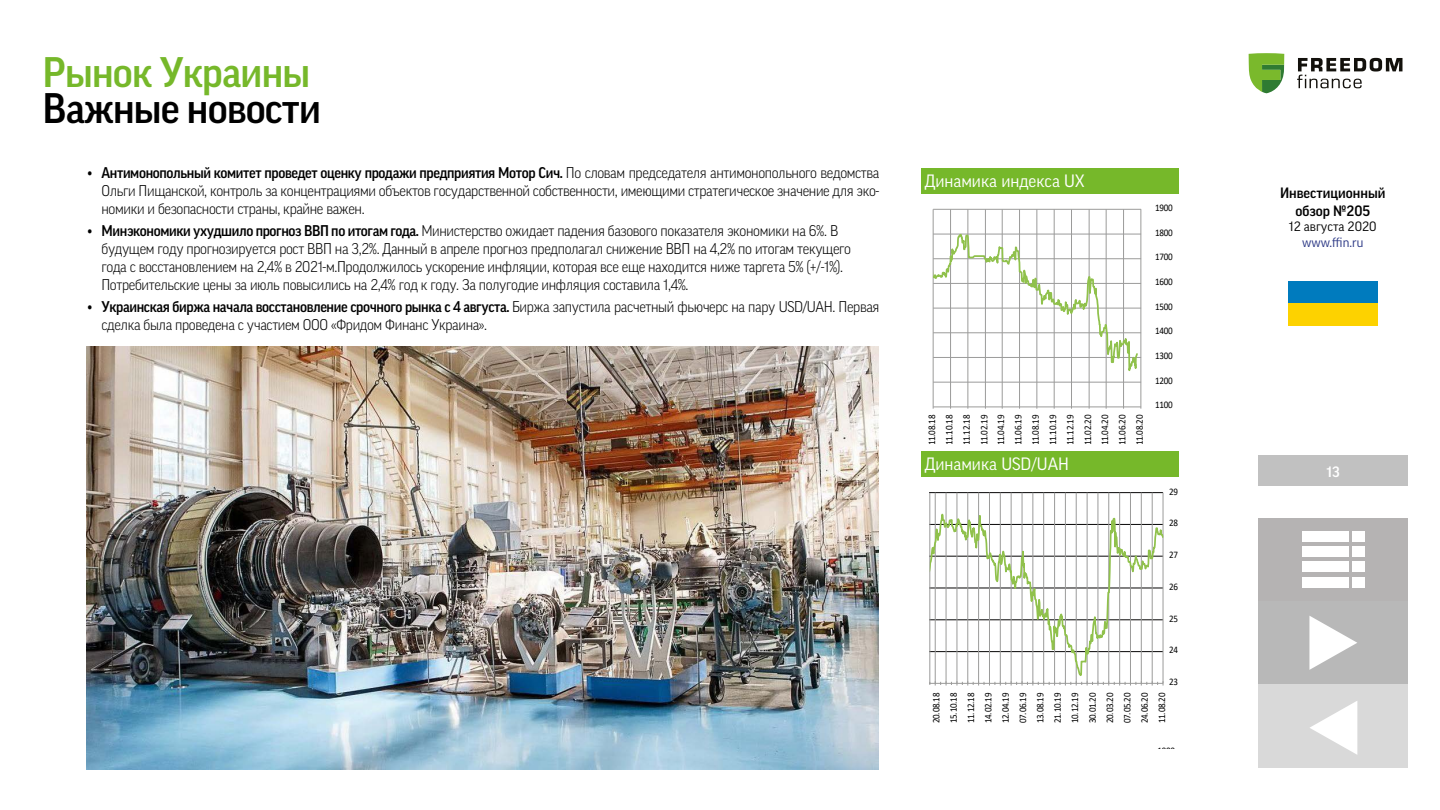
<style>
.page{position:relative;width:1440px;height:810px;background:#fff}
.page>*{position:absolute;margin:0;border:0;box-sizing:border-box;transform-origin:0 0}
.t1{font:500 41.25px "Good Pro";letter-spacing:-.02em;color:#000}
.t2{font:500 41.25px "Good Pro";letter-spacing:-.02em;color:#76b82a}
.t3{font:17.25px "Good Pro";color:#fff}
.t4{font:300 15px/18px "Good Pro";letter-spacing:-.025em;color:#000;scale:.96 1}
.t5{font:500 14.48px/17.4px "Good Pro";color:#000;text-align:center}
.t6{font:500 14.48px "Good Pro";color:#fff}
.t7{font:13.05px "Good Pro";color:#000}
.t8{font:13.05px "Good Pro";color:#283583}
.t9{font:10.12px/17.3px "Calibri";letter-spacing:-.025em;color:#000;text-align:justify;scale:.9 1}
.t10{font:10.05px "Calibri";letter-spacing:-.025em;color:#000;scale:.9 1}
.s1{font-weight:500}
</style>
<div class="page">
<div style="left:1258px;top:456px;width:150px;height:30px;background:#c1c1c1"></div>
<svg style="left:1249px;top:53px;width:35px;height:40px"></svg>
<svg style="left:1297px;top:58px;width:105px;height:30px"></svg>
<div style="left:1259px;top:518px;width:149px;height:83px;background:#b5b3b3"></div>
<div style="left:1302px;top:531px;width:46px;height:11px;background:#fff"></div>
<div style="left:1352px;top:531px;width:13px;height:11px;background:#fff"></div>
<div style="left:1302px;top:547px;width:46px;height:10px;background:#fff"></div>
<div style="left:1352px;top:547px;width:13px;height:10px;background:#fff"></div>
<div style="left:1302px;top:562px;width:46px;height:10px;background:#fff"></div>
<div style="left:1352px;top:562px;width:13px;height:10px;background:#fff"></div>
<div style="left:1302px;top:577px;width:46px;height:11px;background:#fff"></div>
<div style="left:1352px;top:577px;width:13px;height:11px;background:#fff"></div>
<svg style="left:929px;top:492px;width:235px;height:194px"></svg>
<div style="left:921px;top:168px;width:258px;height:26px;background:#76b82a"></div>
<div style="left:921px;top:452px;width:258px;height:25px;background:#76b82a"></div>
<div style="left:1288px;top:281px;width:90px;height:23px;background:#007bbe"></div>
<div style="left:1288px;top:304px;width:90px;height:22px;background:#fdd200"></div>
<img style="left:87px;top:346px;width:792px;height:423px">
<hr style="left:933px;top:209px;width:208px;height:1px;background:#9b9b9a">
<hr style="left:1141px;top:209px;width:1px;height:198px;background:#9b9b9a">
<hr style="left:1123px;top:209px;width:1px;height:198px;background:#9b9b9a">
<hr style="left:1106px;top:209px;width:1px;height:198px;background:#9b9b9a">
<hr style="left:1089px;top:209px;width:1px;height:198px;background:#9b9b9a">
<hr style="left:1071px;top:209px;width:1px;height:198px;background:#9b9b9a">
<hr style="left:1054px;top:209px;width:1px;height:198px;background:#9b9b9a">
<hr style="left:1036px;top:209px;width:1px;height:198px;background:#9b9b9a">
<hr style="left:1019px;top:209px;width:1px;height:198px;background:#9b9b9a">
<hr style="left:1002px;top:209px;width:1px;height:198px;background:#9b9b9a">
<hr style="left:985px;top:209px;width:1px;height:198px;background:#9b9b9a">
<hr style="left:968px;top:209px;width:1px;height:198px;background:#9b9b9a">
<hr style="left:950px;top:209px;width:1px;height:198px;background:#9b9b9a">
<hr style="left:933px;top:209px;width:1px;height:198px;background:#9b9b9a">
<svg style="left:933px;top:216px;width:209px;height:193px"></svg>
<svg style="left:1258px;top:600px;width:150px;height:84px;background:#bfbfbf"></svg>
<svg style="left:1258px;top:686px;width:150px;height:82px;background:#dcdcdc"></svg>
<p class="t2" style="left:43px;top:49px;width:269px">Рынок Украины</p>
<p class="t1" style="left:43px;top:85px;width:280px">Важные новости</p>
<p class="t4" style="left:101px;top:164px;width:812px;text-align:justify;text-indent:-13px"><span class="s1">• Антимонопольный комитет проведет оценку продажи предприятия Мотор Сич.</span> По словам председателя антимонопольного ведомства Ольги Пищанской, контроль за концентрациями объектов государственной собственности, имеющими стратегическое значение для эко&shy;номики и безопасности страны, крайне важен.</p>
<p class="t4" style="left:101px;top:221px;width:782px;text-indent:-13px"><span class="s1">• Минэкономики ухудшило прогноз ВВП по итогам года.</span> Министерство ожидает падения базового показателя экономики на 6%. В будущем году прогнозируется рост ВВП на 3,2%. Данный в апреле прогноз предполагал снижение ВВП на 4,2% по итогам текущего года с восстановлением на 2,4% в 2021-м.Продолжилось ускорение инфляции, которая все еще находится ниже таргета 5% (+/-1%).<br>Потребительские цены за июль повысились на 2,4% год к году. За полугодие инфляция составила 1,4%.</p>
<p class="t4" style="left:101px;top:297px;width:812px;text-indent:-14px"><span class="s1">• Украинская биржа начала восстановление срочного рынка с 4 августа.</span> Биржа запустила расчетный фьючерс на пару USD/UAH. Первая сделка была проведена с участием ООО «Фридом Финанс Украина».</p>
<p class="t3" style="left:925px;top:171px;width:162px">Динамика индекса UX</p>
<p class="t9" style="left:923px;top:445px;width:36px;rotate:-90deg">11.08.18<br>11.10.18<br>11.12.18<br>11.02.19<br>11.04.19<br>11.06.19<br>11.08.19<br>11.10.19<br>11.12.19<br>11.02.20<br>11.04.20<br>11.06.20<br>11.08.20</p>
<p class="t3" style="left:925px;top:454px;width:146px">Динамика USD/UAH</p>
<p class="t9" style="left:1155px;top:199px;width:21px">1900</p>
<p class="t9" style="left:1155px;top:223px;width:21px">1800</p>
<p class="t9" style="left:1155px;top:248px;width:21px">1700</p>
<p class="t9" style="left:1155px;top:273px;width:21px">1600</p>
<p class="t9" style="left:1155px;top:297px;width:21px">1500</p>
<p class="t9" style="left:1155px;top:322px;width:21px">1400</p>
<p class="t9" style="left:1155px;top:347px;width:21px">1300</p>
<p class="t9" style="left:1155px;top:372px;width:21px">1200</p>
<p class="t9" style="left:1155px;top:396px;width:21px">1100</p>
<p class="t10" style="left:1169px;top:484px;width:11px">29</p>
<p class="t10" style="left:1169px;top:516px;width:11px">28</p>
<p class="t10" style="left:1169px;top:548px;width:11px">27</p>
<p class="t10" style="left:1169px;top:580px;width:11px">26</p>
<p class="t10" style="left:1169px;top:611px;width:11px">25</p>
<p class="t10" style="left:1169px;top:643px;width:11px">24</p>
<p class="t10" style="left:929px;top:723px;width:35px;rotate:-90deg">20.08.18</p>
<p class="t10" style="left:947px;top:723px;width:35px;rotate:-90deg">15.10.18</p>
<p class="t10" style="left:964px;top:723px;width:35px;rotate:-90deg">11.12.18</p>
<p class="t10" style="left:981px;top:723px;width:35px;rotate:-90deg">14.02.19</p>
<p class="t10" style="left:999px;top:723px;width:35px;rotate:-90deg">12.04.19</p>
<p class="t10" style="left:1016px;top:723px;width:35px;rotate:-90deg">07.06.19</p>
<p class="t10" style="left:1033px;top:723px;width:35px;rotate:-90deg">13.08.19</p>
<p class="t10" style="left:1051px;top:723px;width:35px;rotate:-90deg">21.10.19</p>
<p class="t10" style="left:1068px;top:723px;width:35px;rotate:-90deg">10.12.19</p>
<p class="t10" style="left:1085px;top:723px;width:35px;rotate:-90deg">30.01.20</p>
<p class="t10" style="left:1103px;top:723px;width:35px;rotate:-90deg">20.03.20</p>
<p class="t10" style="left:1120px;top:723px;width:35px;rotate:-90deg">07.05.20</p>
<p class="t10" style="left:1137px;top:723px;width:35px;rotate:-90deg">24.06.20</p>
<p class="t10" style="left:1169px;top:675px;width:11px">23</p>
<p class="t10" style="left:1155px;top:723px;width:35px;rotate:-90deg">11.08.20</p>
<p class="t10" style="left:1157px;top:744px;width:21px">1900</p>
<p class="t5" style="left:1280px;top:185px;width:107px">Инвестиционный обзор №205</p>
<p class="t7" style="left:1289px;top:219px;width:89px">12 августа 2020</p>
<p class="t8" style="left:1302px;top:235px;width:63px">www.ffin.ru</p>
<p class="t6" style="left:1327px;top:463px;width:15px">13</p>
</div>
